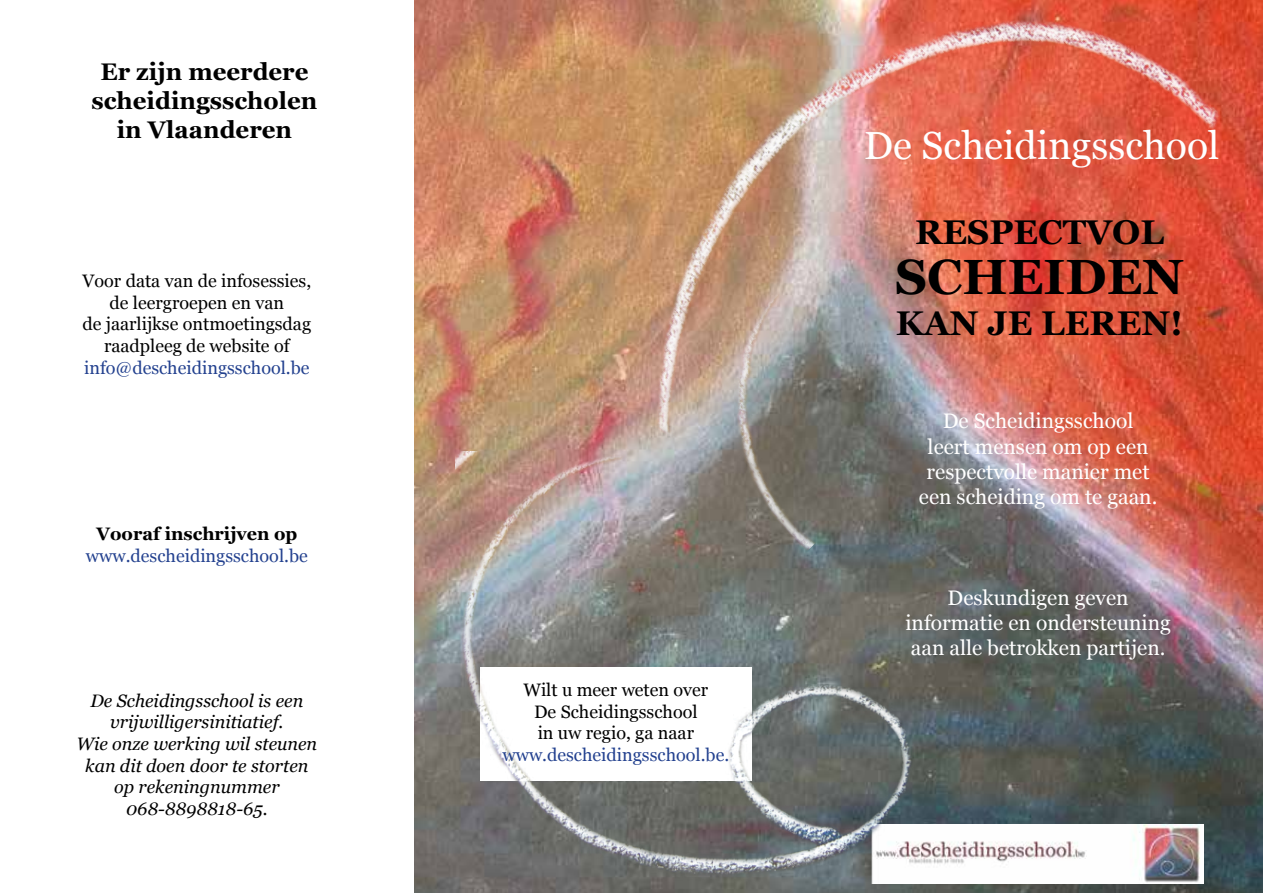
<style>
.page{position:relative;width:1263px;height:893px;background:#fff}
.page>*{position:absolute;margin:0;border:0;box-sizing:border-box;transform-origin:0 0}
.t1{font:700 49.5px "Georgia";color:#000}
.t2{font:39.15px "Georgia";color:#fff}
.t3{font:700 34.35px "Georgia";color:#000}
.t4{font:700 24px/28.8px "Georgia";color:#000;text-align:center}
.t5{font:21px/25.2px "Georgia";color:#fff;text-align:center}
.t6{font:18px/21.6px "Georgia";color:#000;text-align:center}
.t7{font:italic 18px/21.6px "Georgia";color:#000;text-align:center}
.t8{font:18px "Georgia";color:#23418f}
.t9{font:700 18px "Georgia";color:#000}
</style>
<div class="page">
<img style="left:415px;top:0;width:848px;height:893px">
<img style="left:935px;top:825px;width:268px;height:59px">
<img style="left:519px;top:0;width:744px;height:582px">
<img style="left:455px;top:451px;width:480px;height:433px">
<p class="t4" style="left:92px;top:56px;width:227px">Er zijn meerdere scheidingsscholen in Vlaanderen</p>
<p class="t6" style="left:82px;top:269px;width:230px">Voor data van de infosessies, de leergroepen en van<br>de jaarlijkse ontmoetingsdag raadpleeg de website of</p>
<p class="t8" style="left:84px;top:354px;width:227px">info@descheidingsschool.be</p>
<p class="t9" style="left:96px;top:520px;width:202px">Vooraf inschrijven op</p>
<p class="t8" style="left:86px;top:543px;width:223px">www.descheidingsschool.be</p>
<p class="t7" style="left:76px;top:689px;width:242px">De Scheidingsschool is een vrijwilligersinitiatief.<br>Wie onze werking wil steunen kan dit doen door te storten op rekeningnummer<br>068-8898818-65.</p>
<p class="t6" style="left:523px;top:678px;width:186px">Wilt u meer weten over<br>De Scheidingsschool<br>in uw regio, ga naar</p>
<p class="t8" style="left:502px;top:742px;width:228px">www.descheidingsschool.be.</p>
<h2 class="t2" style="left:864px;top:117px;width:357px">De Scheidingsschool</h2>
<h3 class="t3" style="left:915px;top:206px;width:250px">respectvol</h3>
<h1 class="t1" style="left:895px;top:239px;width:290px">SCHEIDEN</h1>
<h3 class="t3" style="left:896px;top:297px;width:171px">KAN JE LERE</h3>
<h3 class="t3" style="left:1141px;top:297px;width:43px">N!</h3>
<p class="t5" style="left:919px;top:408px;width:240px">De Scheidingsschool<br>leert mensen om op een respectvolle manier met een scheiding om te gaan.</p>
<p class="t5" style="left:905px;top:584px;width:267px">Deskundigen geven informatie en ondersteuning aan alle betrokken partijen.</p>
</div>
